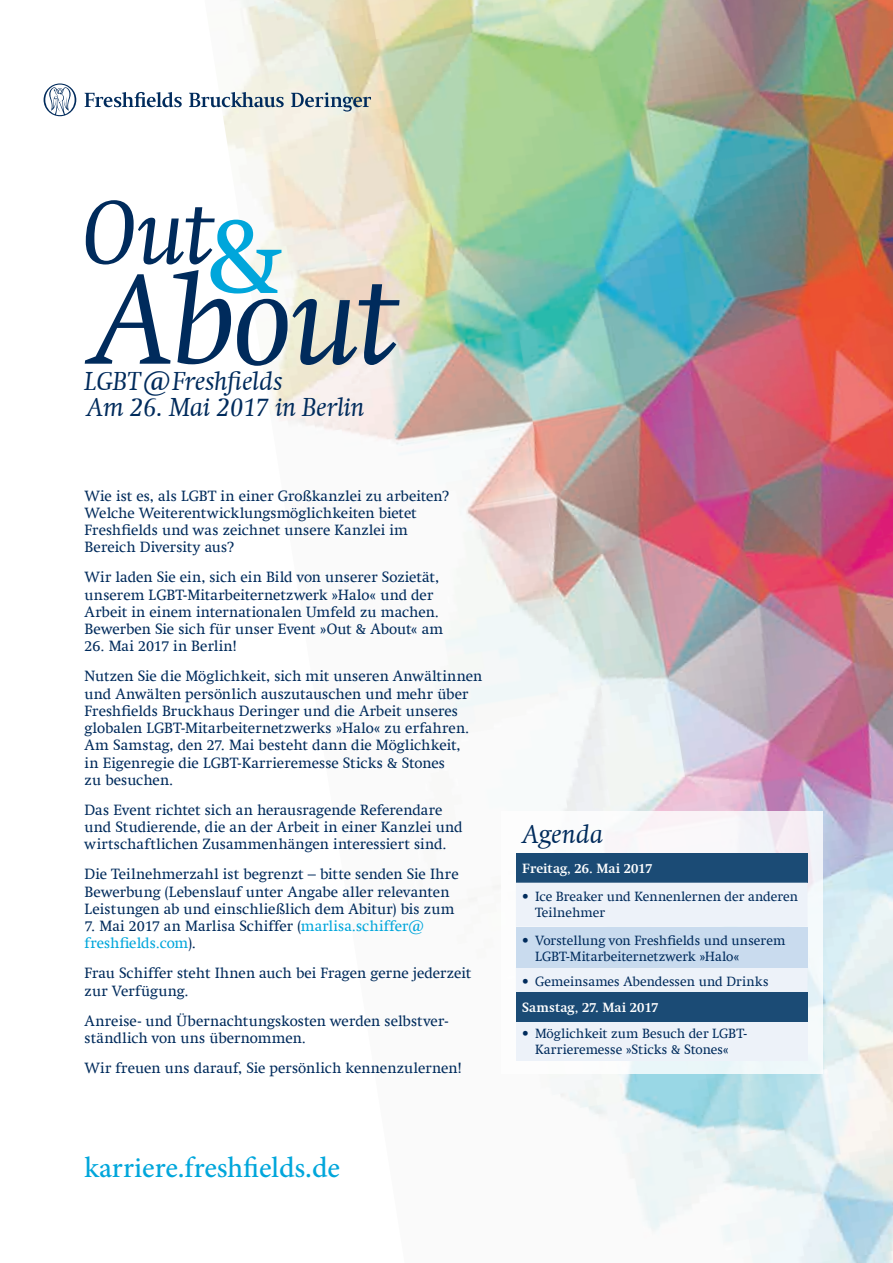
<style>
.page{position:relative;width:893px;height:1263px;background:#fff}
.page>*{position:absolute;margin:0;border:0;box-sizing:border-box;transform-origin:0 0}
.t1{font:italic 130.5px "Swift Com";letter-spacing:-.025em;color:#002b5c}
.t2{font:111.9px "Swift Com";color:#00a6db}
.t3{font:italic 92.55px "Swift Com";color:#002b5c}
.t4{font:500 29.25px "Minion Pro";color:#00a6db}
.t5{font:italic 26.25px/26.4px "Swift Com";letter-spacing:-.01em;color:#002b5c}
.t6{font:15px/17.2px "Swift Com";letter-spacing:.005em;color:#002b5c}
.t7{font:15px/17.2px "Swift Com";letter-spacing:.005em;color:#00a6db}
.t8{font:13.5px/16.2px "Swift Com";color:#002b5c}
.t9{font:700 13.5px "Swift Com";letter-spacing:.005em;color:#fff}
.s1{color:#002b5c}
</style>
<div class="page">
<img style="left:213px;top:0;width:680px;height:1263px">
<svg style="left:189px;top:92px;width:95px;height:15px"></svg>
<svg style="left:291px;top:92px;width:80px;height:20px;background:#b1babb"></svg>
<svg style="left:84px;top:92px;width:98px;height:15px"></svg>
<svg style="left:44px;top:83px;width:32px;height:33px"></svg>
<svg style="left:502px;top:811px;width:321px;height:262px"></svg>
<div style="left:516px;top:992px;width:291px;height:30px;background:#1b4b75"></div>
<div style="left:516px;top:1022px;width:291px;height:38px;background:#edf2f9"></div>
<div style="left:516px;top:853px;width:291px;height:30px;background:#1b4b75"></div>
<div style="left:516px;top:883px;width:291px;height:109px;background:#edf2f9"></div>
<div style="left:516px;top:927px;width:291px;height:40px;background:#c9dbee"></div>
<h3 class="t3" style="left:82px;top:178px;width:134px">Out</h3>
<h1 class="t1" style="left:92px;top:243px;width:309px">About</h1>
<h2 class="t2" style="left:206px;top:190px;width:80px">&amp;</h2>
<h3 class="t5" style="left:85px;top:368px;width:281px">LGBT @ Freshfields<br>Am 26. Mai 2017 in Berlin</h3>
<p class="t6" style="left:85px;top:487px;width:366px">Wie ist es, als LGBT in einer Großkanzlei zu arbeiten?<br>Welche Weiterentwicklungsmöglichkeiten bietet Freshfields und was zeichnet unsere Kanzlei im Bereich Diversity aus?</p>
<p class="t6" style="left:85px;top:568px;width:360px">Wir laden Sie ein, sich ein Bild von unserer Sozietät, unserem LGBT-Mitarbeiternetzwerk »Halo« und der Arbeit in einem internationalen Umfeld zu machen.<br>Bewerben Sie sich für unser Event »Out &amp; About« am</p>
<p class="t6" style="left:85px;top:631px;width:399px;line-height:30px">26. Mai 2017 in Berlin!<br>Nutzen Sie die Möglichkeit, sich mit unseren Anwältinnen</p>
<p class="t6" style="left:85px;top:685px;width:386px">und Anwälten persönlich auszutauschen und mehr über Freshfields Bruckhaus Deringer und die Arbeit unseres globalen LGBT-Mitarbeiternetzwerks »Halo« zu erfahren.<br>Am Samstag, den 27. Mai besteht dann die Möglichkeit, in Eigenregie die LGBT-Karrieremesse Sticks &amp; Stones<br>zu besuchen.</p>
<p class="t6" style="left:85px;top:801px;width:380px">Das Event richtet sich an herausragende Referendare und Studierende, die an der Arbeit in einer Kanzlei und wirtschaftlichen Zusammenhängen interessiert sind.</p>
<p class="t6" style="left:85px;top:865px;width:376px">Die Teilnehmerzahl ist begrenzt – bitte senden Sie Ihre<br>Bewerbung (Lebenslauf unter Angabe aller relevanten<br>Leistungen ab und einschließlich dem Abitur) bis zum</p>
<p class="t7" style="left:85px;top:917px;width:340px"><span class="s1">7. Mai 2017 an Marlisa Schiffer (</span>marlisa.schiffer@ freshfields.com<span class="s1">).</span></p>
<p class="t6" style="left:85px;top:964px;width:388px">Frau Schiffer steht Ihnen auch bei Fragen gerne jederzeit zur Verfügung.</p>
<p class="t6" style="left:85px;top:1012px;width:366px">Anreise- und Übernachtungskosten werden selbstver&shy;ständlich von uns übernommen.</p>
<p class="t6" style="left:85px;top:1059px;width:379px">Wir freuen uns darauf, Sie persönlich kennenzulernen!</p>
<h3 class="t4" style="left:85px;top:1147px;width:257px">karriere.freshfields.de</h3>
<h3 class="t5" style="left:523px;top:821px;width:82px">Agenda</h3>
<p class="t9" style="left:522px;top:860px;width:132px">Freitag, 26. Mai 2017</p>
<p class="t8" style="left:535px;top:888px;width:265px;text-indent:-13px">• Ice Breaker und Kennenlernen der anderen<br>Teilnehmer</p>
<p class="t8" style="left:535px;top:932px;width:252px;text-indent:-13px">• Vorstellung von Freshfields und unserem<br>LGBT-Mitarbeiternetzwerk »Halo«</p>
<p class="t8" style="left:522px;top:973px;width:248px">• Gemeinsames Abendessen und Drinks</p>
<p class="t9" style="left:522px;top:999px;width:138px">Samstag, 27. Mai 2017</p>
<p class="t8" style="left:522px;top:1025px;width:226px;text-align:center">• Möglichkeit zum Besuch der LGBT-<br>Karrieremesse »Sticks &amp; Stones«</p>
</div>
